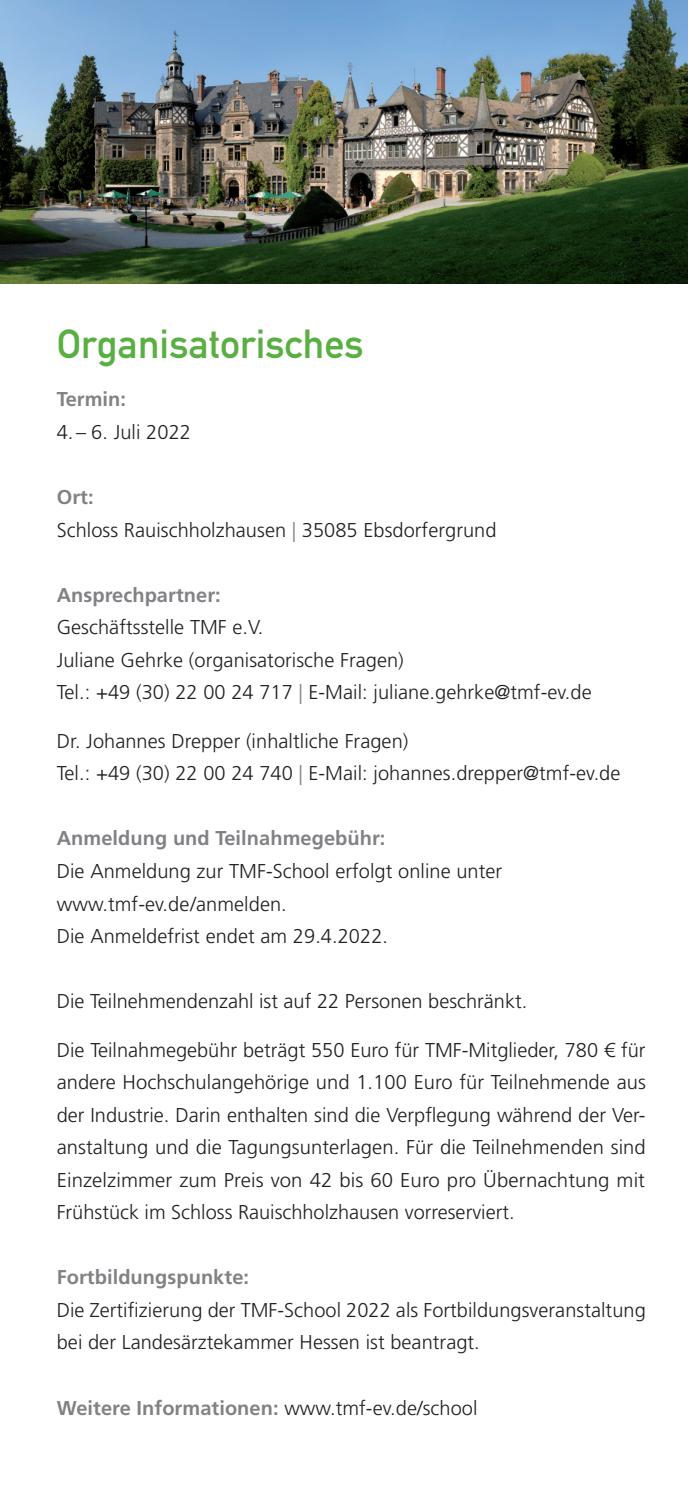
<style>
.page{position:relative;width:688px;height:1489px;background:#fff}
.page>*{position:absolute;margin:0;border:0;box-sizing:border-box;transform-origin:0 0}
.t1{font:40px "DIN Mittelschrift Std";letter-spacing:.005em;color:#59af41}
.t2{font:300 20px/32.5px "Frutiger LT Std";letter-spacing:.005em;color:#231f20}
.t3{font:700 20px "Frutiger LT Std";letter-spacing:.005em;color:#808285}
.s1{font-weight:700;color:#808285}
.s2{color:#808285}
.s3{font-weight:300;color:#231f20}
</style>
<div class="page">
<img style="left:0;top:0;width:687px;height:283px">
<h1 class="t1" style="left:57px;top:320px;width:308px">Organisatorisches</h1>
<p class="t3" style="left:57px;top:388px;width:71px">Termin:</p>
<p class="t2" style="left:57px;top:416px;width:136px">4. – 6. Juli 2022</p>
<p class="t2" style="left:57px;top:481px;width:441px"><span class="s1">Ort:<br></span>Schloss Rauischholzhausen <span class="s2">|</span> 35085 Ebsdorfergrund</p>
<p class="t3" style="left:57px;top:583px;width:165px">Ansprechpartner:</p>
<p class="t2" style="left:57px;top:611px;width:536px">Geschäftsstelle TMF e.V.<br>Juliane Gehrke (organisatorische Fragen)<br>Tel.: +49 (30) 22 00 24 717 <span class="s2">|</span> E-Mail: juliane.gehrke@tmf-ev.de</p>
<p class="t2" style="left:57px;top:725px;width:565px">Dr. Johannes Drepper (inhaltliche Fragen)<br>Tel.: +49 (30) 22 00 24 740 <span class="s2">|</span> E-Mail: johannes.drepper@tmf-ev.de</p>
<p class="t3" style="left:57px;top:826px;width:330px">Anmeldung und Teilnahmegebühr:</p>
<p class="t2" style="left:57px;top:855px;width:447px">Die Anmeldung zur TMF-School erfolgt online unter www.tmf-ev.de/anmelden.<br>Die Anmeldefrist endet am 29.4.2022.</p>
<p class="t2" style="left:57px;top:985px;width:472px">Die Teilnehmendenzahl ist auf 22 Personen beschränkt.</p>
<p class="t2" style="left:57px;top:1033px;width:590px;text-align:justify">Die Teilnahmegebühr beträgt 550 Euro für TMF-Mitglieder, 780 € für andere Hochschulangehörige und 1.100 Euro für Teilnehmende aus der Industrie. Darin enthalten sind die Verpflegung während der Ver&shy;anstaltung und die Tagungsunterlagen. Für die Teilnehmenden sind Einzelzimmer zum Preis von 42 bis 60 Euro pro Übernachtung mit Frühstück im Schloss Rauischholzhausen vorreserviert.</p>
<p class="t3" style="left:57px;top:1265px;width:194px">Fortbildungspunkte:</p>
<p class="t2" style="left:57px;top:1293px;width:590px">Die Zertifizierung der TMF-School 2022 als Fortbildungsveranstaltung bei der Landesärztekammer Hessen ist beantragt.</p>
<p class="t3" style="left:57px;top:1395px;width:422px">Weitere Informationen: <span class="s3">www.tmf-ev.de/school</span></p>
</div>
